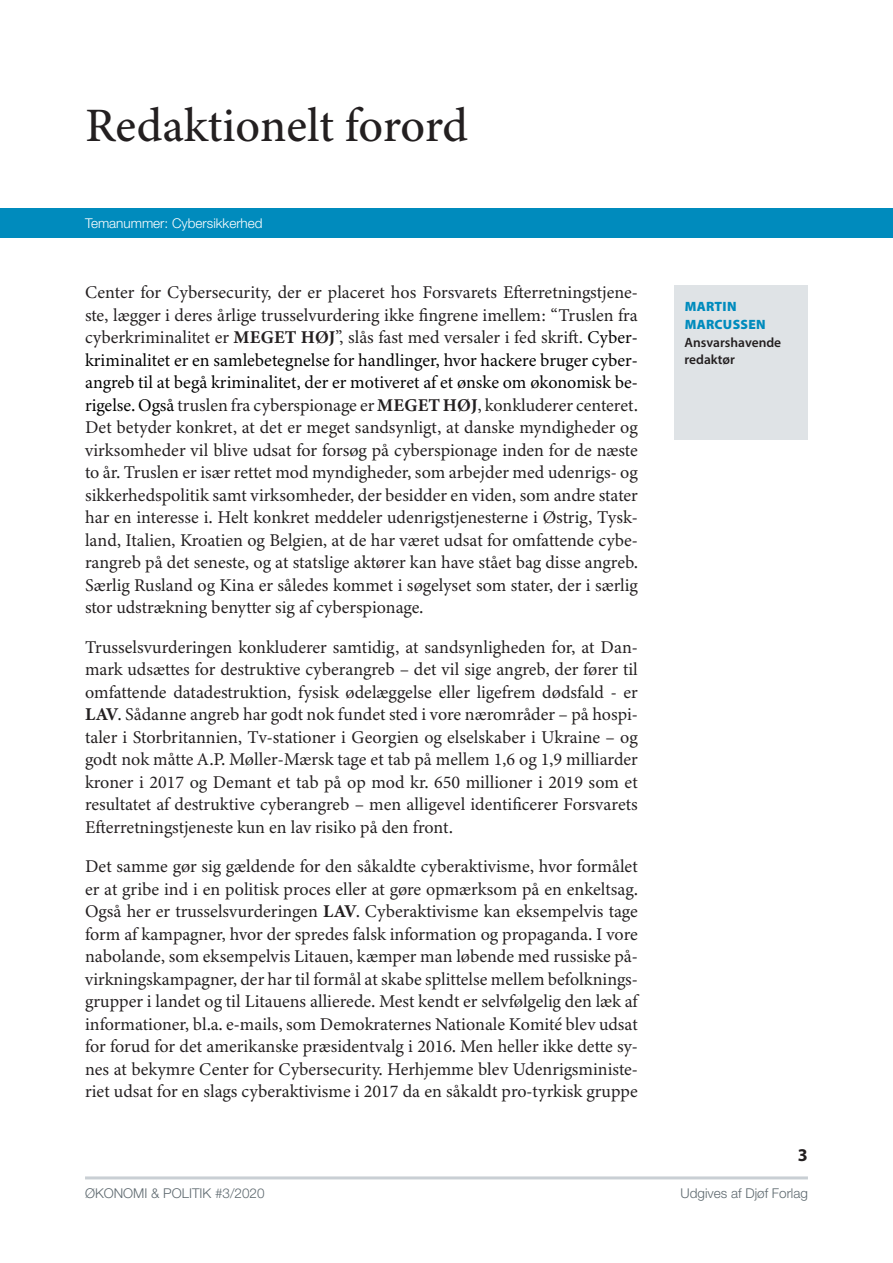
<style>
.page{position:relative;width:893px;height:1263px;background:#fff}
.page>*{position:absolute;margin:0;border:0;box-sizing:border-box;transform-origin:0 0}
.t1{font:500 48px "Minion 3";color:#231f20}
.t2{font:18px/22.5px "Minion 3";color:#231f20;text-align:justify}
.t3{font:700 18px "Myriad Pro";color:#231f20}
.t4{font:300 13.5px "Helvetica Neue LT Std";color:#5e696f}
.t5{font:300 13.5px "Helvetica Neue LT Std";color:#fff}
.t6{font:600 13.5px/18px "Myriad Pro";color:#231f20}
.t7{font:900 13.5px/18px "Myriad Pro";letter-spacing:.02em;color:#008bbd}
.s1{font-weight:700}
.s2{color:#000001}
</style>
<div class="page">
<div style="left:675px;top:285px;width:133px;height:155px;background:#dfe3e6"></div>
<div style="left:0;top:208px;width:893px;height:30px;background:#008bbd"></div>
<hr style="left:85px;top:1176px;width:723px;height:3px;background:#c9cfd4">
<h1 class="t1" style="left:85px;top:92px;width:385px">Redaktionelt forord</h1>
<p class="t5" style="left:85px;top:215px;width:179px">Temanummer: Cybersikkerhed</p>
<p class="t2" style="left:85px;top:281px;width:554px">Center for Cybersecurity, der er placeret hos Forsvarets Efterretningstjene&shy;ste, lægger i deres årlige trusselvurdering ikke fingrene imellem: “Truslen fra cyberkriminalitet er <span class="s1">MEGET HØJ</span>”, slås fast med versaler i fed skrift. <span class="s2">Cyber&shy;kriminalitet er en samlebetegnelse for handlinger, hvor hackere bruger cyber&shy;angreb til at begå kriminalitet, der er motiveret af et ønske om økonomisk be&shy;rigelse. Også</span> truslen fra cyberspionage er <span class="s1">MEGET HØJ</span>, konkluderer centeret.<br>Det betyder konkret, at det er meget sandsynligt, at danske myndigheder og virksomheder vil blive udsat for forsøg på cyberspionage inden for de næste to år. Truslen er især rettet mod myndigheder, som arbejder med udenrigs- og sikkerhedspolitik samt virksomheder, der besidder en viden, som andre stater har en interesse i. Helt konkret meddeler udenrigstjenesterne i Østrig, Tysk&shy;land, Italien, Kroatien og Belgien, at de har været udsat for omfattende cybe&shy;rangreb på det seneste, og at statslige aktører kan have stået bag disse angreb.<br>Særlig Rusland og Kina er således kommet i søgelyset som stater, der i særlig stor udstrækning benytter sig af cyberspionage.</p>
<p class="t2" style="left:85px;top:635px;width:554px">Trusselsvurderingen konkluderer samtidig, at sandsynligheden for, at Dan&shy;mark udsættes for destruktive cyberangreb – det vil sige angreb, der fører til omfattende datadestruktion, fysisk ødelæggelse eller ligefrem dødsfald - er <span class="s1">LAV</span>. Sådanne angreb har godt nok fundet sted i vore nærområder – på hospi&shy;taler i Storbritannien, Tv-stationer i Georgien og elselskaber i Ukraine – og godt nok måtte A.P. Møller-Mærsk tage et tab på mellem 1,6 og 1,9 milliarder kroner i 2017 og Demant et tab på op mod kr. 650 millioner i 2019 som et resultatet af destruktive cyberangreb – men alligevel identificerer Forsvarets Efterretningstjeneste kun en lav risiko på den front.</p>
<p class="t2" style="left:85px;top:855px;width:554px">Det samme gør sig gældende for den såkaldte cyberaktivisme, hvor formålet er at gribe ind i en politisk proces eller at gøre opmærksom på en enkeltsag.<br>Også her er trusselsvurderingen <span class="s1">LAV</span>. Cyberaktivisme kan eksempelvis tage form af kampagner, hvor der spredes falsk information og propaganda. I vore nabolande, som eksempelvis Litauen, kæmper man løbende med russiske på&shy;virkningskampagner, der har til formål at skabe splittelse mellem befolknings&shy;grupper i landet og til Litauens allierede. Mest kendt er selvfølgelig den læk af informationer, bl.a. e-mails, som Demokraternes Nationale Komité blev udsat for forud for det amerikanske præsidentvalg i 2016. Men heller ikke dette sy&shy;nes at bekymre Center for Cybersecurity. Herhjemme blev Udenrigsministe&shy;riet udsat for en slags cyberaktivisme i 2017 da en såkaldt pro-tyrkisk gruppe</p>
<p class="t7" style="left:685px;top:296px;width:82px">MARTIN<br>MARCUSSEN</p>
<p class="t6" style="left:685px;top:333px;width:98px">Ansvarshavende redaktør</p>
<p class="t3" style="left:798px;top:1143px;width:11px">3</p>
<p class="t4" style="left:85px;top:1185px;width:181px">ØKONOMI &amp; POLITIK #3/2020</p>
<p class="t4" style="left:681px;top:1185px;width:129px">Udgives af Djøf Forlag</p>
</div>
